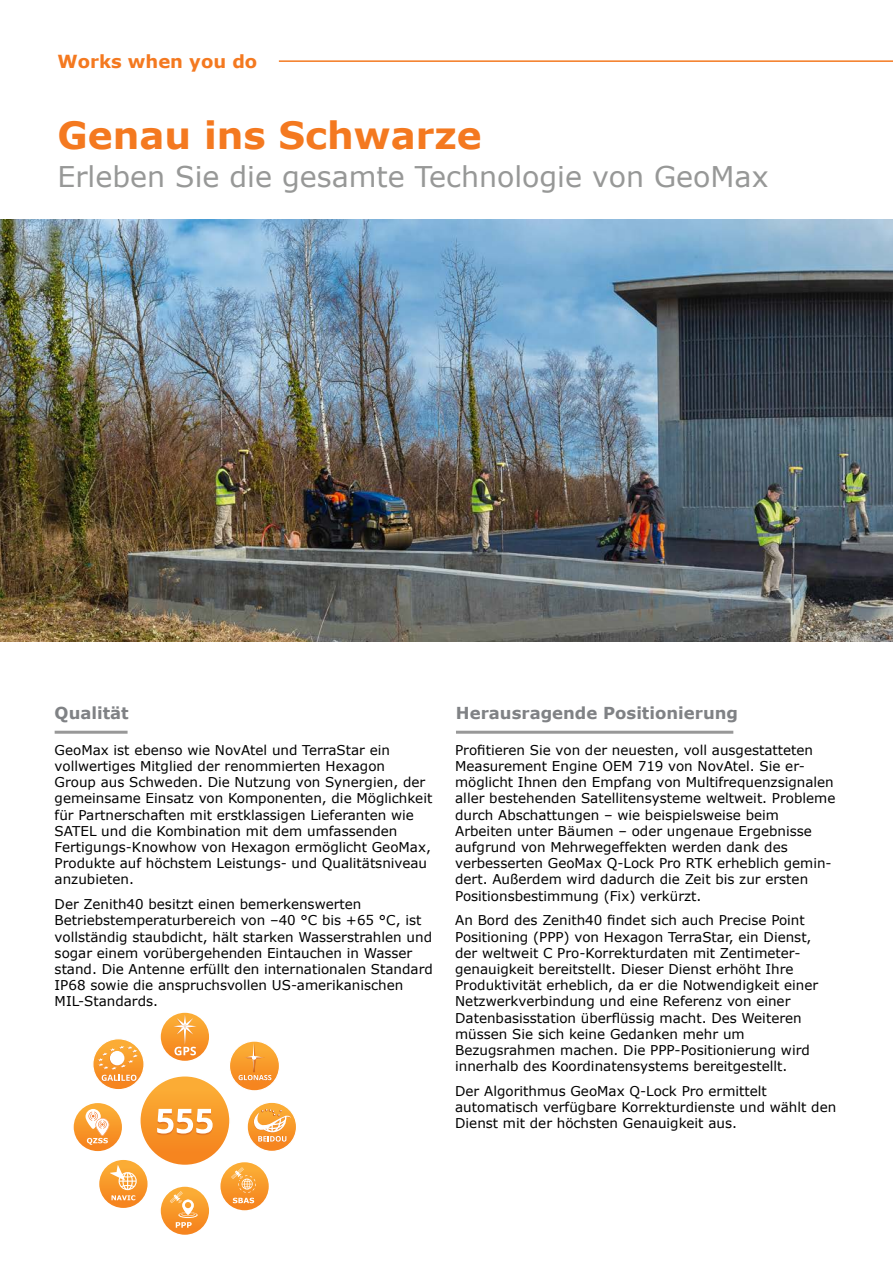
<style>
.page{position:relative;width:893px;height:1263px;background:#fff}
.page>*{position:absolute;margin:0;border:0;box-sizing:border-box;transform-origin:0 0}
.t1{font:700 37.5px "Verdana";color:#f47920}
.t2{font:28.5px "Verdana";color:#979897}
.t3{font:700 18px "Verdana";color:#f47920}
.t4{font:700 16.5px "Verdana";color:#808285}
.t5{font:13.5px/16.2px "Verdana";color:#000}
</style>
<div class="page">
<svg style="left:140px;top:1076px;width:90px;height:89px;background:#f89b2e"></svg>
<div style="left:139px;top:1075px;width:92px;height:91px;border:2px solid #fff;border-radius:50%"></div>
<svg style="left:93px;top:1039px;width:51px;height:51px"></svg>
<div style="left:92px;top:1038px;width:53px;height:52px;border:1px solid #fff;border-radius:50%"></div>
<svg style="left:97px;top:1046px;width:41px;height:35px"></svg>
<svg style="left:247px;top:1102px;width:50px;height:49px"></svg>
<div style="left:246px;top:1101px;width:51px;height:51px;border:1px solid #fff;border-radius:50%"></div>
<svg style="left:249px;top:1109px;width:42px;height:33px"></svg>
<svg style="left:157px;top:1109px;width:56px;height:26px"></svg>
<svg style="left:160px;top:1186px;width:50px;height:49px"></svg>
<div style="left:159px;top:1185px;width:52px;height:51px;border:2px solid #fff;border-radius:50%"></div>
<svg style="left:170px;top:1191px;width:28px;height:37px"></svg>
<svg style="left:220px;top:1161px;width:50px;height:50px"></svg>
<div style="left:219px;top:1160px;width:51px;height:52px;border:2px solid #fff;border-radius:50%"></div>
<svg style="left:231px;top:1167px;width:25px;height:36px"></svg>
<svg style="left:73px;top:1102px;width:50px;height:50px"></svg>
<div style="left:72px;top:1101px;width:52px;height:52px;border:2px solid #fff;border-radius:50%"></div>
<svg style="left:86px;top:1109px;width:23px;height:36px"></svg>
<svg style="left:160px;top:1012px;width:50px;height:49px"></svg>
<div style="left:159px;top:1011px;width:52px;height:51px;border:2px solid #fff;border-radius:50%"></div>
<svg style="left:173px;top:1015px;width:24px;height:41px"></svg>
<svg style="left:98px;top:1159px;width:50px;height:50px"></svg>
<div style="left:98px;top:1158px;width:51px;height:51px;border:2px solid #fff;border-radius:50%"></div>
<svg style="left:110px;top:1165px;width:27px;height:35px"></svg>
<svg style="left:229px;top:1041px;width:50px;height:50px"></svg>
<div style="left:229px;top:1040px;width:51px;height:51px;border:1px solid #fff;border-radius:50%"></div>
<svg style="left:238px;top:1043px;width:33px;height:37px"></svg>
<hr style="left:55px;top:731px;width:73px;height:3px;background:#989898">
<hr style="left:456px;top:731px;width:277px;height:3px;background:#989898">
<hr style="left:279px;top:60px;width:614px;height:2px;background:#f47920">
<img style="left:0;top:220px;width:893px;height:421px">
<h3 class="t3" style="left:57px;top:49px;width:201px">Works when you do</h3>
<h1 class="t1" style="left:57px;top:109px;width:426px">Genau ins Schwarze</h1>
<h2 class="t2" style="left:57px;top:157px;width:713px">Erleben Sie die gesamte Technologie von GeoMax</h2>
<p class="t4" style="left:55px;top:701px;width:76px">Qualität</p>
<p class="t5" style="left:55px;top:742px;width:379px">GeoMax ist ebenso wie NovAtel und TerraStar ein vollwertiges Mitglied der renommierten Hexagon<br>Group aus Schweden. Die Nutzung von Synergien, der gemeinsame Einsatz von Komponenten, die Möglichkeit für Partnerschaften mit erstklassigen Lieferanten wie SATEL und die Kombination mit dem umfassenden Fertigungs-Knowhow von Hexagon ermöglicht GeoMax, Produkte auf höchstem Leistungs- und Qualitätsniveau anzubieten.</p>
<p class="t5" style="left:55px;top:896px;width:380px">Der Zenith40 besitzt einen bemerkenswerten Betriebstemperaturbereich von –40 °C bis +65 °C, ist vollständig staubdicht, hält starken Wasserstrahlen und sogar einem vorübergehenden Eintauchen in Wasser stand. Die Antenne erfüllt den internationalen Standard IP68 sowie die anspruchsvollen US-amerikanischen MIL-Standards.</p>
<p class="t4" style="left:456px;top:701px;width:284px">Herausragende Positionierung</p>
<p class="t5" style="left:455px;top:742px;width:382px">Profitieren Sie von der neuesten, voll ausgestatteten Measurement Engine OEM 719 von NovAtel. Sie er&shy;möglicht Ihnen den Empfang von Multifrequenzsignalen aller bestehenden Satellitensysteme weltweit. Probleme durch Abschattungen – wie beispielsweise beim Arbeiten unter Bäumen – oder ungenaue Ergebnisse aufgrund von Mehrwegeffekten werden dank des verbesserten GeoMax Q-Lock Pro RTK erheblich gemin&shy;dert. Außerdem wird dadurch die Zeit bis zur ersten Positionsbestimmung (Fix) verkürzt.</p>
<p class="t5" style="left:455px;top:912px;width:364px">An Bord des Zenith40 findet sich auch Precise Point Positioning (PPP) von Hexagon TerraStar, ein Dienst, der weltweit C Pro-Korrekturdaten mit Zentimeter&shy;genauigkeit bereitstellt. Dieser Dienst erhöht Ihre Produktivität erheblich, da er die Notwendigkeit einer Netzwerkverbindung und eine Referenz von einer Datenbasisstation überflüssig macht. Des Weiteren müssen Sie sich keine Gedanken mehr um Bezugsrahmen machen. Die PPP-Positionierung wird innerhalb des Koordinatensystems bereitgestellt.</p>
<p class="t5" style="left:455px;top:1083px;width:383px">Der Algorithmus GeoMax Q-Lock Pro ermittelt automatisch verfügbare Korrekturdienste und wählt den<br>Dienst mit der höchsten Genauigkeit aus.</p>
</div>
